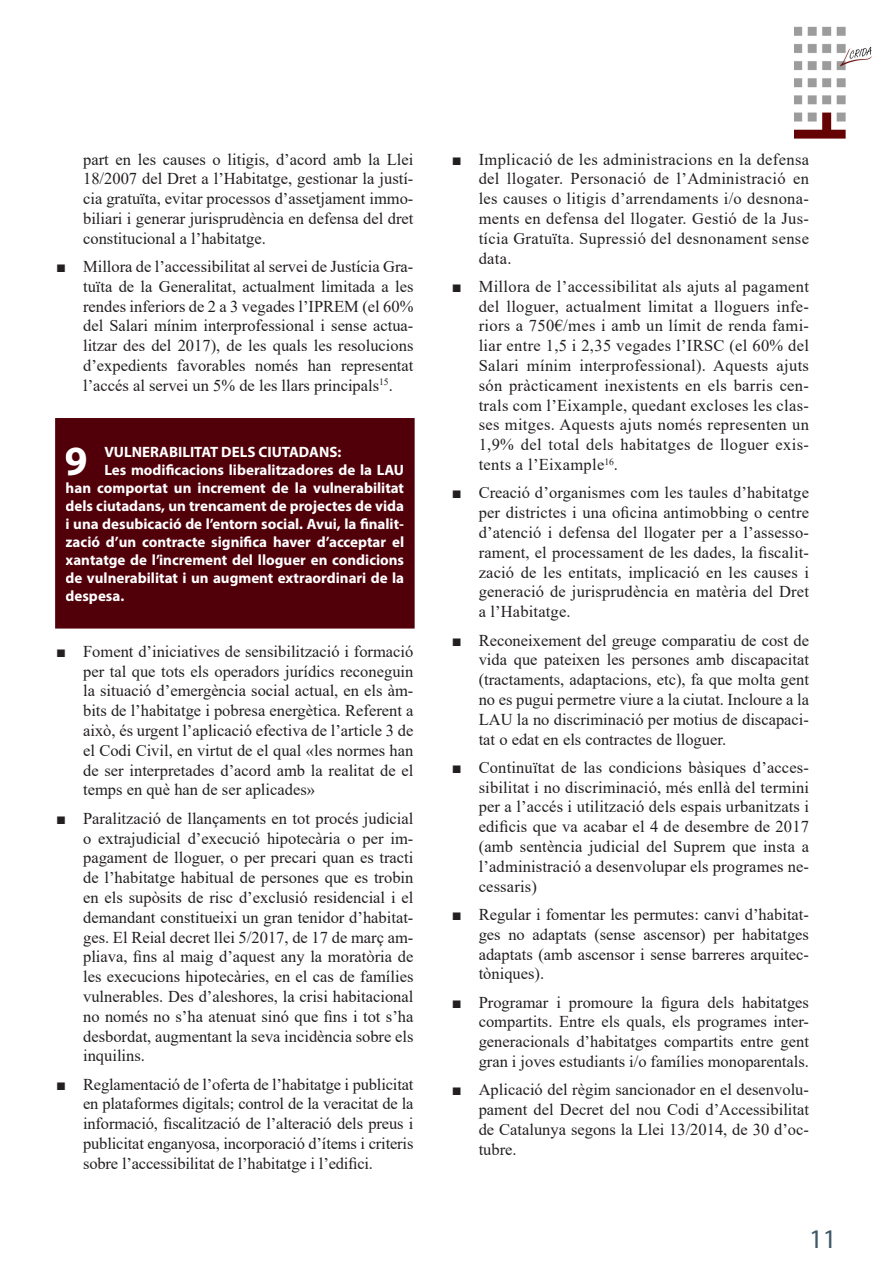
<style>
.page{position:relative;width:893px;height:1263px;background:#fff}
.page>*{position:absolute;margin:0;border:0;box-sizing:border-box;transform-origin:0 0}
.subtitol_2{font:700 41.7px "Myriad Pro";color:#fff}
.t1{font:27px "Myriad Pro";color:#405968}
.t2{font:16.5px/19.8px "Times New Roman";color:#231f20;text-align:justify}
.subtitol_2-2{font:700 15px "Myriad Pro";color:#fff}
</style>
<div class="page">
<img style="left:794px;top:26px;width:78px;height:113px">
<div style="left:60px;top:423px;width:349px;height:200px;background:#51000a"></div>
<div style="left:55px;top:418px;width:360px;height:210px;border:10px solid #51000a"></div>
<p class="t2" style="left:83px;top:149px;width:332px">part en les causes o litigis, d’acord amb la Llei 18/2007 del Dret a l’Habitatge, gestionar la justí&shy;cia gratuïta, evitar processos d’assetjament immo&shy;biliari i generar jurisprudència en defensa del dret constitucional a l’habitatge.</p>
<p class="t2" style="left:83px;top:256px;width:332px;text-indent:-27px">■ Millora de l’accessibilitat al servei de Justícia Gra&shy;tuïta de la Generalitat, actualment limitada a les rendes inferiors de 2 a 3 vegades l’IPREM (el 60% del Salari mínim interprofessional i sense actua&shy;litzar des del 2017), de les quals les resolucions d’expedients favorables només han representat l’accés al servei un 5% de les llars principals<sup>15</sup>.</p>
<p class="subtitol_2" style="left:64px;top:434px;width:25px">9</p>
<p class="subtitol_2-2" style="left:104px;top:442px;width:238px">VULNERABILITAT DELS CIUTADANS:</p>
<p class="subtitol_2-2" style="left:104px;top:460px;width:301px">Les modificacions liberalitzadores de la LAU</p>
<p class="subtitol_2-2" style="left:66px;top:478px;width:340px">han comportat un increment de la vulnerabilitat</p>
<p class="subtitol_2-2" style="left:66px;top:496px;width:340px">dels ciutadans, un trencament de projectes de vida</p>
<p class="subtitol_2-2" style="left:66px;top:514px;width:340px">i una desubicació de l’entorn social. Avui, la finalit-</p>
<p class="subtitol_2-2" style="left:66px;top:532px;width:340px">zació d’un contracte significa haver d’acceptar el</p>
<p class="subtitol_2-2" style="left:66px;top:550px;width:340px">xantatge de l’increment del lloguer en condicions</p>
<p class="subtitol_2-2" style="left:66px;top:568px;width:340px">de vulnerabilitat i un augment extraordinari de la</p>
<p class="subtitol_2-2" style="left:66px;top:586px;width:60px">despesa.</p>
<p class="t2" style="left:83px;top:641px;width:332px;text-indent:-27px">■ Foment d’iniciatives de sensibilització i formació per tal que tots els operadors jurídics reconeguin la situació d’emergència social actual, en els àm&shy;bits de l’habitatge i pobresa energètica. Referent a això, és urgent l’aplicació efectiva de l’article 3 de el Codi Civil, en virtut de el qual «les normes han de ser interpretades d’acord amb la realitat de el temps en què han de ser aplicades»</p>
<p class="t2" style="left:83px;top:808px;width:332px;text-indent:-27px">■ Paralització de llançaments en tot procés judicial o extrajudicial d’execució hipotecària o per im&shy;pagament de lloguer, o per precari quan es tracti de l’habitatge habitual de persones que es trobin en els supòsits de risc d’exclusió residencial i el demandant constitueixi un gran tenidor d’habitat&shy;ges. El Reial decret llei 5/2017, de 17 de març am&shy;pliava, fins al maig d’aquest any la moratòria de les execucions hipotecàries, en el cas de famílies vulnerables. Des d’aleshores, la crisi habitacional no només no s’ha atenuat sinó que fins i tot s’ha desbordat, augmentant la seva incidència sobre els inquilins.</p>
<p class="t2" style="left:83px;top:1074px;width:332px;text-indent:-27px">■ Reglamentació de l’oferta de l’habitatge i publicitat en plataformes digitals; control de la veracitat de la informació, fiscalització de l’alteració dels preus i publicitat enganyosa, incorporació d’ítems i criteris sobre l’accessibilitat de l’habitatge i l’edifici.</p>
<p class="t2" style="left:479px;top:149px;width:332px;text-indent:-27px">■ Implicació de les administracions en la defensa del llogater. Personació de l’Administració en les causes o litigis d’arrendaments i/o desnona&shy;ments en defensa del llogater. Gestió de la Jus&shy;tícia Gratuïta. Supressió del desnonament sense data.</p>
<p class="t2" style="left:479px;top:276px;width:332px;text-indent:-27px">■ Millora de l’accessibilitat als ajuts al pagament del lloguer, actualment limitat a lloguers infe&shy;riors a 750€/mes i amb un límit de renda fami&shy;liar entre 1,5 i 2,35 vegades l’IRSC (el 60% del Salari mínim interprofessional). Aquests ajuts són pràcticament inexistents en els barris cen&shy;trals com l’Eixample, quedant excloses les clas&shy;ses mitges. Aquests ajuts només representen un 1,9% del total dels habitatges de lloguer exis&shy;tents a l’Eixample<sup>16</sup>.</p>
<p class="t2" style="left:479px;top:482px;width:332px;text-indent:-27px">■ Creació d’organismes com les taules d’habitatge per districtes i una oficina antimobbing o centre d’atenció i defensa del llogater per a l’assesso&shy;rament, el processament de les dades, la fiscalit&shy;zació de les entitats, implicació en les causes i generació de jurisprudència en matèria del Dret a l’Habitatge.</p>
<p class="t2" style="left:479px;top:629px;width:332px;text-indent:-27px">■ Reconeixement del greuge comparatiu de cost de vida que pateixen les persones amb discapacitat (tractaments, adaptacions, etc), fa que molta gent no es pugui permetre viure a la ciutat. Incloure a la LAU la no discriminació per motius de discapaci&shy;tat o edat en els contractes de lloguer.</p>
<p class="t2" style="left:479px;top:757px;width:332px;text-indent:-27px">■ Continuïtat de las condicions bàsiques d’acces&shy;sibilitat i no discriminació, més enllà del termini per a l’accés i utilització dels espais urbanitzats i edificis que va acabar el 4 de desembre de 2017 (amb sentència judicial del Suprem que insta a l’administració a desenvolupar els programes ne&shy;cessaris)</p>
<p class="t2" style="left:479px;top:904px;width:332px;text-indent:-27px">■ Regular i fomentar les permutes: canvi d’habitat&shy;ges no adaptats (sense ascensor) per habitatges adaptats (amb ascensor i sense barreres arquitec&shy;tòniques).</p>
<p class="t2" style="left:479px;top:992px;width:332px;text-indent:-27px">■ Programar i promoure la figura dels habitatges compartits. Entre els quals, els programes inter&shy;generacionals d’habitatges compartits entre gent gran i joves estudiants i/o famílies monoparentals.</p>
<p class="t2" style="left:479px;top:1079px;width:332px;text-indent:-27px">■ Aplicació del règim sancionador en el desenvolu&shy;pament del Decret del nou Codi d’Accessibilitat de Catalunya segons la Llei 13/2014, de 30 d’oc&shy;tubre.</p>
<p class="t1" style="left:809px;top:1222px;width:29px">11</p>
</div>
